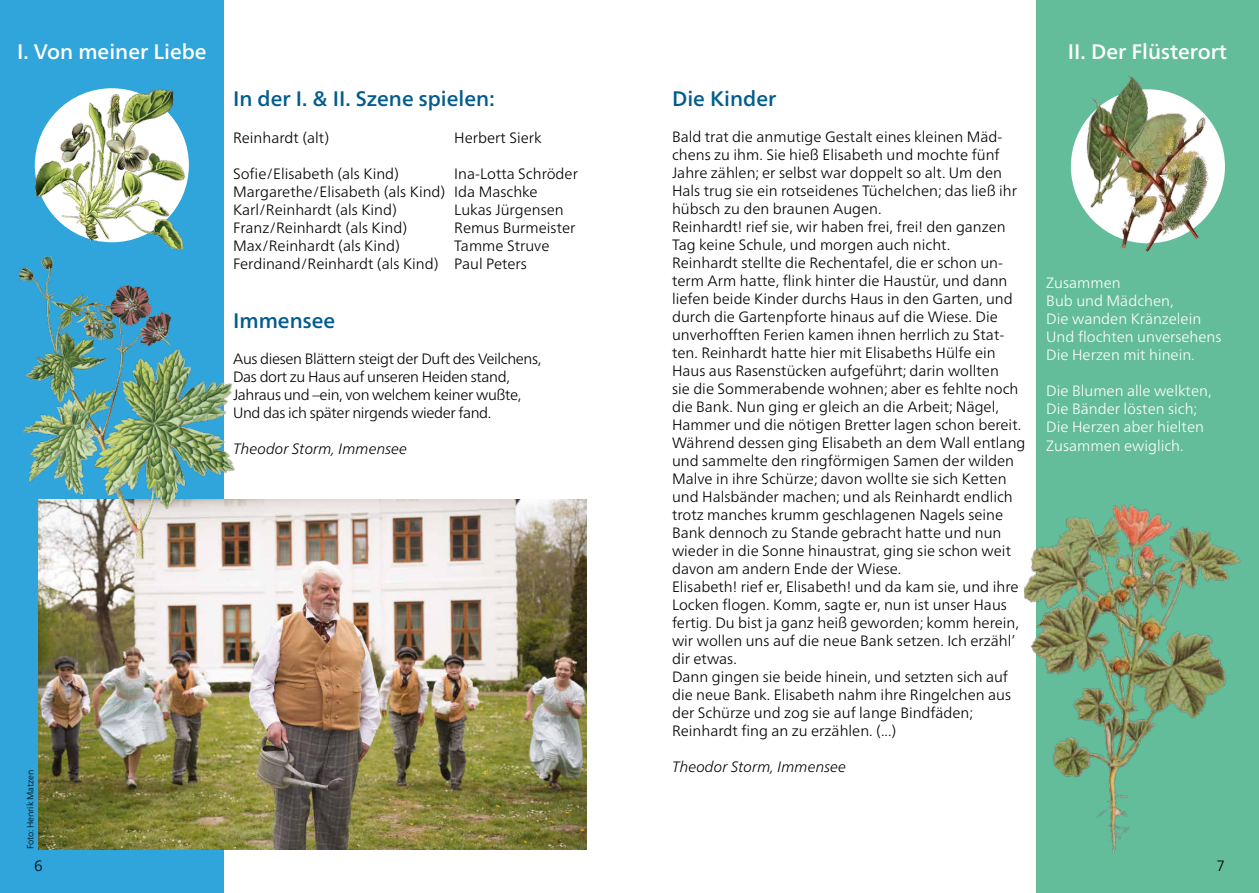
<style>
.page{position:relative;width:1259px;height:893px;background:#fff}
.page>*{position:absolute;margin:0;border:0;box-sizing:border-box;transform-origin:0 0}
.t1{font:500 21px "Frutiger Neue LT Com";color:#005c8d}
.t2{font:500 21px "Frutiger Neue LT Com";color:#fff}
.t3{font:300 15px/18px "Frutiger Neue LT Com";color:#000}
.t4{font:300 15px/18px "Frutiger Neue LT Com";color:#fff}
.t5{font:300 15px/18px "Frutiger Neue LT Com";letter-spacing:-.025em;color:#000}
.t6{font:italic 300 15px "Frutiger Neue LT Com";color:#000}
.t7{font:300 9px "Frutiger Neue LT Com";letter-spacing:-.01em;color:#000}
</style>
<div class="page">
<div style="left:0;top:0;width:224px;height:893px;background:#2fa5db"></div>
<div style="left:1036px;top:0;width:223px;height:893px;background:#63bc9a"></div>
<div style="left:1071px;top:89px;width:154px;height:154px;border:10px solid #fff;border-radius:50%"></div>
<img style="left:1078px;top:64px;width:139px;height:188px">
<img style="left:34px;top:88px;width:155px;height:162px">
<img style="left:1024px;top:504px;width:217px;height:349px">
<img style="left:38px;top:499px;width:549px;height:350px">
<img style="left:6px;top:255px;width:280px;height:396px">
<h1 class="t2" style="left:17px;top:39px;width:191px">I. Von meiner Liebe</h1>
<h1 class="t2" style="left:1068px;top:39px;width:161px">II. Der Flüsterort</h1>
<p class="t7" style="left:25px;top:849px;width:81px;rotate:-90deg">Foto: Henrik Matzen</p>
<p class="t3" style="left:34px;top:856px;width:10px">6</p>
<h1 class="t1" style="left:233px;top:86px;width:263px">In der I. &amp; II. Szene spielen:</h1>
<p class="t3" style="left:233px;top:129px;width:98px">Reinhardt (alt)</p>
<p class="t3" style="left:454px;top:129px;width:89px">Herbert Sierk</p>
<p class="t3" style="left:233px;top:165px;width:167px">Sofie/Elisabeth (als Kind)</p>
<p class="t3" style="left:233px;top:165px;width:346px;text-indent:221px">Ina-Lotta Schröder<br>Margarethe/Elisabeth (als Kind) Ida Maschke<br>Karl/Reinhardt (als Kind)</p>
<p class="t3" style="left:454px;top:201px;width:111px">Lukas Jürgensen</p>
<p class="t3" style="left:233px;top:219px;width:176px">Franz/Reinhardt (als Kind)</p>
<p class="t3" style="left:454px;top:219px;width:123px">Remus Burmeister</p>
<p class="t3" style="left:233px;top:237px;width:168px">Max/Reinhardt (als Kind)</p>
<p class="t3" style="left:233px;top:237px;width:318px;text-indent:221px">Tamme Struve<br>Ferdinand/Reinhardt (als Kind) Paul Peters</p>
<h1 class="t1" style="left:233px;top:308px;width:104px">Immensee</h1>
<p class="t5" style="left:233px;top:349px;width:310px">Aus diesen Blättern steigt der Duft des Veilchens, Das dort zu Haus auf unseren Heiden stand, Jahraus und –ein, von welchem keiner wußte, Und das ich später nirgends wieder fand.</p>
<p class="t6" style="left:233px;top:440px;width:176px">Theodor Storm, Immensee</p>
<h1 class="t1" style="left:672px;top:86px;width:106px">Die Kinder</h1>
<p class="t3" style="left:672px;top:128px;width:355px">Bald trat die anmutige Gestalt eines kleinen Mäd&shy;chens zu ihm. Sie hieß Elisabeth und mochte fünf Jahre zählen; er selbst war doppelt so alt. Um den Hals trug sie ein rotseidenes Tüchelchen; das ließ ihr hübsch zu den braunen Augen.<br>Reinhardt! rief sie, wir haben frei, frei! den ganzen Tag keine Schule, und morgen auch nicht.<br>Reinhardt stellte die Rechentafel, die er schon un&shy;term Arm hatte, flink hinter die Haustür, und dann liefen beide Kinder durchs Haus in den Garten, und durch die Gartenpforte hinaus auf die Wiese. Die unverhofften Ferien kamen ihnen herrlich zu Stat&shy;ten. Reinhardt hatte hier mit Elisabeths Hülfe ein Haus aus Rasenstücken aufgeführt; darin wollten<br>sie die Sommerabende wohnen; aber es fehlte noch die Bank. Nun ging er gleich an die Arbeit; Nägel, Hammer und die nötigen Bretter lagen schon bereit.<br>Während dessen ging Elisabeth an dem Wall entlang und sammelte den ringförmigen Samen der wilden Malve in ihre Schürze; davon wollte sie sich Ketten und Halsbänder machen; und als Reinhardt endlich trotz manches krumm geschlagenen Nagels seine Bank dennoch zu Stande gebracht hatte und nun wieder in die Sonne hinaustrat, ging sie schon weit davon am andern Ende der Wiese.<br>Elisabeth! rief er, Elisabeth! und da kam sie, und ihre Locken flogen. Komm, sagte er, nun ist unser Haus fertig. Du bist ja ganz heiß geworden; komm herein, wir wollen uns auf die neue Bank setzen. Ich erzähl’ dir etwas.<br>Dann gingen sie beide hinein, und setzten sich auf die neue Bank. Elisabeth nahm ihre Ringelchen aus der Schürze und zog sie auf lange Bindfäden; Reinhardt fing an zu erzählen. (...)</p>
<p class="t6" style="left:672px;top:758px;width:176px">Theodor Storm, Immensee</p>
<p class="t4" style="left:1046px;top:273px;width:177px">Zusammen<br>Bub und Mädchen,<br>Die wanden Kränzelein<br>Und flochten unversehens<br>Die Herzen mit hinein.</p>
<p class="t4" style="left:1046px;top:381px;width:167px">Die Blumen alle welkten,<br>Die Bänder lösten sich;<br>Die Herzen aber hielten</p>
<p class="t4" style="left:1046px;top:437px;width:139px">Zusammen ewiglich.</p>
<p class="t3" style="left:1216px;top:856px;width:10px">7</p>
</div>
